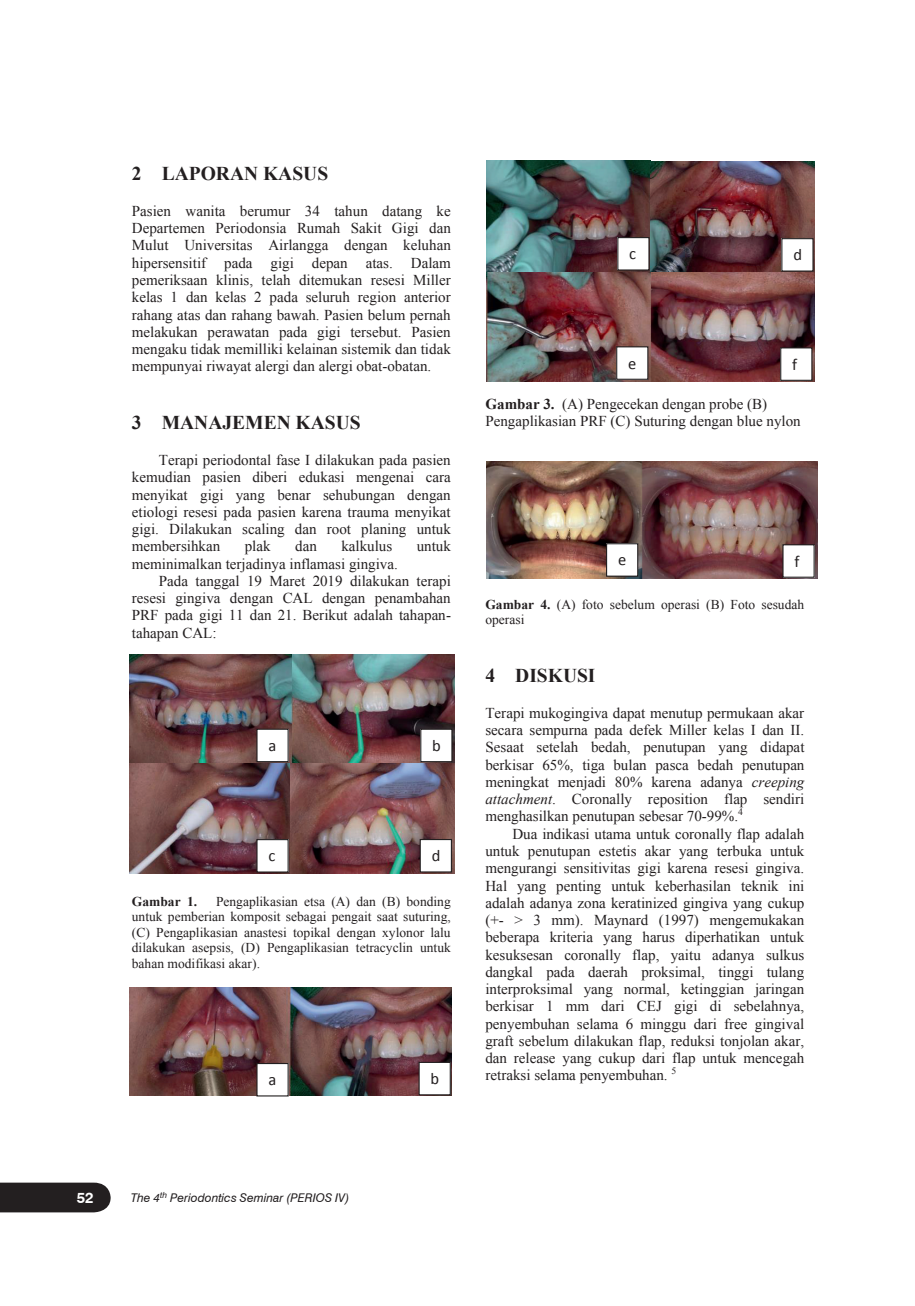
<style>
.page{position:relative;width:915px;height:1306px;background:#fff}
.page>*{position:absolute;margin:0;border:0;box-sizing:border-box;transform-origin:0 0}
.t1{font:700 19.5px "Times New Roman";color:#231f20}
.t2{font:16.5px "Calibri";color:#231f20}
.t3{font:15px/17.2px "Times New Roman";color:#231f20;text-align:justify}
.t4{font:700 15px "Swiss 721 BT";color:#fff}
.t5{font:13.5px/15.5px "Times New Roman";color:#231f20;text-align:justify}
.t6{font:700 13.5px "Times New Roman";color:#231f20}
.t7{font:italic 12px "Swiss 721 BT";color:#231f20}
.s1{font-weight:700}
.s2{font-style:italic}
</style>
<div class="page">
<div style="left:0;top:1182px;width:111px;height:30px;background:#231f20"></div>
<img style="left:129px;top:654px;width:325px;height:109px">
<img style="left:129px;top:764px;width:161px;height:109px">
<img style="left:290px;top:764px;width:164px;height:109px">
<img style="left:129px;top:987px;width:323px;height:108px">
<img style="left:486px;top:161px;width:327px;height:220px">
<img style="left:486px;top:461px;width:330px;height:117px">
<div style="left:257px;top:729px;width:31px;height:32px;background:#fff"></div>
<div style="left:256px;top:728px;width:32px;height:34px;border:1px solid #231f20"></div>
<div style="left:420px;top:729px;width:32px;height:32px;background:#fff"></div>
<div style="left:420px;top:728px;width:32px;height:34px;border:1px solid #231f20"></div>
<div style="left:257px;top:839px;width:31px;height:33px;background:#fff"></div>
<div style="left:256px;top:839px;width:32px;height:33px;border:1px solid #231f20"></div>
<div style="left:420px;top:839px;width:31px;height:33px;background:#fff"></div>
<div style="left:419px;top:839px;width:33px;height:33px;border:1px solid #231f20"></div>
<div style="left:257px;top:1063px;width:31px;height:32px;background:#fff"></div>
<div style="left:256px;top:1062px;width:32px;height:34px;border:1px solid #231f20"></div>
<div style="left:419px;top:1062px;width:31px;height:32px;background:#fff"></div>
<div style="left:418px;top:1061px;width:32px;height:34px;border:1px solid #231f20"></div>
<div style="left:617px;top:237px;width:31px;height:33px;background:#fff"></div>
<div style="left:781px;top:239px;width:31px;height:32px;background:#fff"></div>
<div style="left:616px;top:347px;width:31px;height:32px;background:#fff"></div>
<div style="left:616px;top:346px;width:32px;height:34px;border:1px solid #231f20"></div>
<div style="left:780px;top:348px;width:31px;height:32px;background:#fff"></div>
<div style="left:779px;top:347px;width:33px;height:34px;border:1px solid #231f20"></div>
<div style="left:606px;top:543px;width:31px;height:33px;background:#fff"></div>
<div style="left:605px;top:543px;width:33px;height:33px;border:1px solid #231f20"></div>
<div style="left:782px;top:545px;width:31px;height:32px;background:#fff"></div>
<div style="left:782px;top:544px;width:32px;height:33px;border:1px solid #231f20"></div>
<h1 class="t1" style="left:132px;top:162px;width:198px">2 LAPORAN KASUS</h1>
<p class="t3" style="left:132px;top:202px;width:320px">Pasien wanita berumur 34 tahun datang ke Departemen Periodonsia Rumah Sakit Gigi dan Mulut Universitas Airlangga dengan keluhan hipersensitif pada gigi depan atas. Dalam pemeriksaan klinis, telah ditemukan resesi Miller kelas 1 dan kelas 2 pada seluruh region anterior rahang atas dan rahang bawah. Pasien belum pernah melakukan perawatan pada gigi tersebut. Pasien mengaku tidak memilliki kelainan sistemik dan tidak mempunyai riwayat alergi dan alergi obat-obatan.</p>
<h1 class="t1" style="left:132px;top:411px;width:230px">3 MANAJEMEN KASUS</h1>
<p class="t3" style="left:132px;top:451px;width:320px;text-indent:27px">Terapi periodontal fase I dilakukan pada pasien kemudian pasien diberi edukasi mengenai cara menyikat gigi yang benar sehubungan dengan etiologi resesi pada pasien karena trauma menyikat gigi. Dilakukan scaling dan root planing untuk membersihkan</p>
<p class="t3" style="left:245px;top:537px;width:27px">plak</p>
<p class="t3" style="left:295px;top:537px;width:23px">dan</p>
<p class="t3" style="left:341px;top:537px;width:52px">kalkulus</p>
<p class="t3" style="left:416px;top:537px;width:36px">untuk</p>
<p class="t3" style="left:132px;top:555px;width:267px">meminimalkan terjadinya inflamasi gingiva.</p>
<p class="t3" style="left:159px;top:572px;width:293px">Pada tanggal 19 Maret 2019 dilakukan terapi</p>
<p class="t3" style="left:132px;top:589px;width:320px">resesi gingiva dengan CAL dengan penambahan</p>
<p class="t3" style="left:132px;top:606px;width:320px">PRF pada gigi 11 dan 21. Berikut adalah tahapan-</p>
<p class="t3" style="left:132px;top:624px;width:86px">tahapan CAL:</p>
<p class="t2" style="left:268px;top:738px;width:9px">a</p>
<p class="t2" style="left:432px;top:738px;width:10px">b</p>
<p class="t2" style="left:268px;top:849px;width:8px">c</p>
<p class="t2" style="left:431px;top:848px;width:10px">d</p>
<p class="t5" style="left:132px;top:893px;width:320px;text-indent:84px">Pengaplikasian etsa (A) dan (B) bonding untuk pemberian komposit sebagai pengait saat suturing, (C) Pengaplikasian anastesi topikal dengan xylonor lalu dilakukan asepsis, (D) Pengaplikasian tetracyclin untuk bahan modifikasi akar).</p>
<p class="t6" style="left:132px;top:893px;width:67px">Gambar 1.</p>
<p class="t2" style="left:268px;top:1072px;width:9px">a</p>
<p class="t2" style="left:430px;top:1071px;width:10px">b</p>
<p class="t2" style="left:629px;top:247px;width:8px">c</p>
<p class="t2" style="left:793px;top:248px;width:10px">d</p>
<p class="t2" style="left:628px;top:356px;width:10px">e</p>
<p class="t2" style="left:791px;top:357px;width:7px">f</p>
<p class="t3" style="left:485px;top:395px;width:317px"><span class="s1">Gambar 3.</span> (A) Pengecekan dengan probe (B)<br>Pengaplikasian PRF (C) Suturing dengan blue nylon</p>
<p class="t2" style="left:617px;top:553px;width:10px">e</p>
<p class="t2" style="left:794px;top:554px;width:7px">f</p>
<p class="t5" style="left:485px;top:596px;width:320px"><span class="s1">Gambar 4.</span> (A) foto sebelum operasi (B) Foto sesudah operasi</p>
<h1 class="t1" style="left:485px;top:664px;width:112px">4 DISKUSI</h1>
<p class="t3" style="left:485px;top:704px;width:320px">Terapi mukogingiva dapat menutup permukaan akar secara sempurna pada defek Miller kelas I dan II.<br>Sesaat setelah bedah, penutupan yang didapat berkisar 65%, tiga bulan pasca bedah penutupan meningkat menjadi 80% karena adanya <span class="s2">creeping attachment</span>. Coronally reposition flap sendiri menghasilkan penutupan sebesar 70-99%.<sup>4</sup></p>
<p class="t3" style="left:485px;top:825px;width:320px;text-indent:27px">Dua indikasi utama untuk coronally flap adalah untuk penutupan estetis akar yang terbuka untuk mengurangi sensitivitas gigi karena resesi gingiva.<br>Hal yang penting untuk keberhasilan teknik ini adalah adanya zona keratinized gingiva yang cukup (+- &gt; 3 mm). Maynard (1997) mengemukakan beberapa kriteria yang harus diperhatikan untuk kesuksesan coronally flap, yaitu adanya sulkus dangkal pada daerah proksimal, tinggi tulang interproksimal yang normal, ketinggian jaringan berkisar 1 mm dari CEJ gigi di sebelahnya, penyembuhan selama 6 minggu dari free gingival graft sebelum dilakukan flap, reduksi tonjolan akar, dan release yang cukup dari flap untuk mencegah retraksi selama penyembuhan. <sup>5</sup></p>
<p class="t4" style="left:77px;top:1188px;width:18px">52</p>
<p class="t7" style="left:131px;top:1190px;width:220px">The 4<sup>th</sup> Periodontics Seminar (PERIOS IV)</p>
</div>
